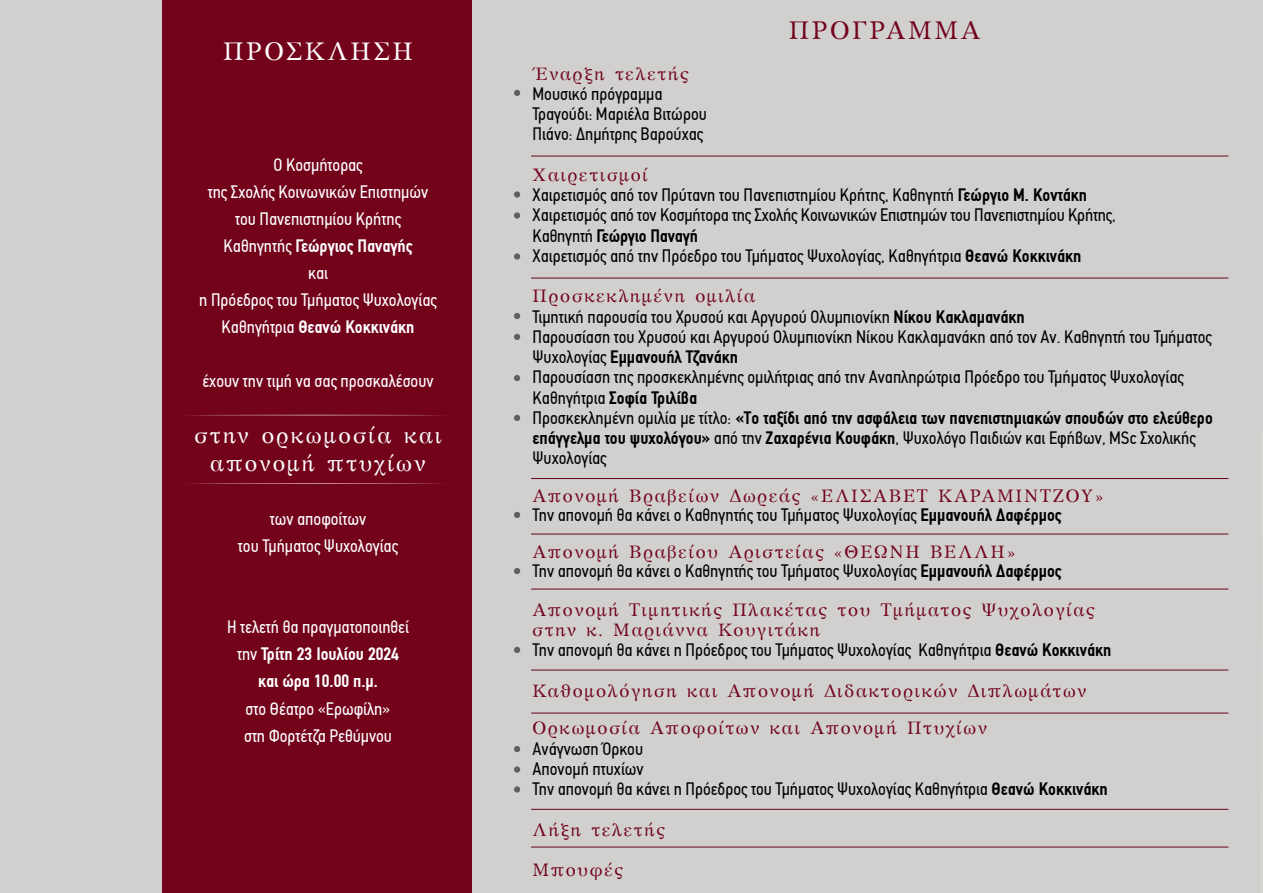
<style>
.page{position:relative;width:1263px;height:893px;background:#d1d0cf}
.page>*{position:absolute;margin:0;border:0;box-sizing:border-box;transform-origin:0 0}
.t1{font:25.5px "GFS Artemisia";letter-spacing:.1em;color:#fff}
.t2{font:25.5px "GFS Artemisia";letter-spacing:.1em;color:#72031b}
.t3{font:22.5px/28.5px "GFS Artemisia";letter-spacing:.1em;color:#fff;text-align:center}
.t4{font:18px/20.2px "PF Din Text Condensed";color:#000}
.t5{font:18px/20.2px "GFS Artemisia";letter-spacing:.1em;color:#72031b}
.t6{font:18px/27px "PF Din Text Condensed";color:#fff;text-align:center}
.t7{font:700 18px/27px "PF Din Text Condensed";color:#fff;text-align:center}
.s1{font-weight:700}
.s2{font-weight:400}
</style>
<div class="page">
<div style="left:162px;top:0;width:309px;height:893px;background:#72031b"></div>
<svg style="left:188px;top:483px;width:254px;height:1px"></svg>
<svg style="left:188px;top:415px;width:255px;height:1px"></svg>
<hr style="left:531px;top:278px;width:697px;height:1px;background:#660420">
<hr style="left:531px;top:156px;width:697px;height:1px;background:#660420">
<hr style="left:531px;top:478px;width:697px;height:1px;background:#660420">
<hr style="left:531px;top:534px;width:697px;height:1px;background:#660420">
<hr style="left:531px;top:589px;width:697px;height:1px;background:#660420">
<hr style="left:531px;top:670px;width:697px;height:1px;background:#660420">
<hr style="left:531px;top:713px;width:697px;height:1px;background:#660420">
<hr style="left:531px;top:847px;width:697px;height:1px;background:#660420">
<hr style="left:531px;top:809px;width:697px;height:1px;background:#660420">
<svg style="left:514px;top:90px;width:6px;height:6px"></svg>
<svg style="left:514px;top:334px;width:6px;height:6px"></svg>
<svg style="left:514px;top:375px;width:6px;height:6px"></svg>
<svg style="left:514px;top:415px;width:6px;height:6px"></svg>
<div style="left:514px;top:191px;width:6px;height:7px;background:#605f5f;border-radius:50%"></div>
<div style="left:514px;top:212px;width:6px;height:7px;background:#605f5f;border-radius:50%"></div>
<div style="left:514px;top:253px;width:6px;height:7px;background:#605f5f;border-radius:50%"></div>
<svg style="left:514px;top:313px;width:6px;height:6px"></svg>
<svg style="left:514px;top:568px;width:6px;height:6px"></svg>
<svg style="left:514px;top:512px;width:6px;height:6px"></svg>
<svg style="left:514px;top:647px;width:6px;height:6px"></svg>
<svg style="left:514px;top:746px;width:6px;height:6px"></svg>
<div style="left:514px;top:766px;width:6px;height:7px;background:#605f5f;border-radius:50%"></div>
<svg style="left:514px;top:786px;width:6px;height:6px"></svg>
<h1 class="t1" style="left:223px;top:32px;width:191px">ΠΡΟΣΚΛΗΣΗ</h1>
<p class="t6" style="left:199px;top:152px;width:239px">Ο Κοσµήτορας<br>της Σχολής Κοινωνικών Επιστηµών του Πανεπιστηµίου Κρήτης<br>Καθηγητής <span class="s1">Γεώργιος Παναγής<br></span>και<br>η Πρόεδρος του Τµήµατος Ψυχολογίας<br>Καθηγήτρια <span class="s1">Θεανώ Κοκκινάκη</span></p>
<p class="t6" style="left:202px;top:368px;width:233px">έχουν την τιµή να σας προσκαλέσουν</p>
<p class="t3" style="left:194px;top:420px;width:249px">στην ορκωμοσία και απονομή πτυχίων</p>
<p class="t6" style="left:238px;top:506px;width:162px">των αποφοίτων<br>του Τµήµατος Ψυχολογίας</p>
<p class="t7" style="left:227px;top:614px;width:183px"><span class="s2">Η τελετή θα πραγµατοποιηθεί την</span> Τρίτη 23 Ιουλίου 2024 και ώρα 10.00 π.µ.</p>
<p class="t6" style="left:244px;top:695px;width:150px;text-align:left">στο Θέατρο «Ερωφίλη» στη Φορτέτζα Ρεθύµνου</p>
<h1 class="t2" style="left:789px;top:11px;width:193px">ΠΡΟΓΡΑΜΜΑ</h1>
<p class="t5" style="left:532px;top:63px;width:158px">Έναρξη τελετής</p>
<p class="t4" style="left:532px;top:84px;width:176px">Μουσικό πρόγραµµα<br>Τραγούδι: Μαριέλα Βιτώρου<br>Πιάνο: Δηµήτρης Βαρούχας</p>
<p class="t5" style="left:532px;top:164px;width:117px">Χαιρετισμοί</p>
<p class="t4" style="left:532px;top:185px;width:585px">Χαιρετισµός από τον Πρύτανη του Πανεπιστηµίου Κρήτης, Καθηγητή <span class="s1">Γεώργιο Μ. Κοντάκη </span>Χαιρετισµός από τον Κοσµήτορα της Σχολής Κοινωνικών Επιστηµών του Πανεπιστηµίου Κρήτης, Καθηγητή <span class="s1">Γεώργιο Παναγή<br></span>Χαιρετισµός από την Πρόεδρο του Τµήµατος Ψυχολογίας, Καθηγήτρια <span class="s1">Θεανώ Κοκκινάκη</span></p>
<p class="t5" style="left:532px;top:285px;width:224px">Προσκεκλημένη ομιλία</p>
<p class="t4" style="left:532px;top:306px;width:682px">Τιµητική παρουσία του Χρυσού και Αργυρού Ολυµπιονίκη <span class="s1">Νίκου Κακλαµανάκη<br></span>Παρουσίαση του Χρυσού και Αργυρού Ολυµπιονίκη Νίκου Κακλαµανάκη από τον Αν. Καθηγητή του Τµήµατος Ψυχολογίας <span class="s1">Εµµανουήλ Τζανάκη<br></span>Παρουσίαση της προσκεκληµένης οµιλήτριας από την Αναπληρώτρια Πρόεδρο του Τµήµατος Ψυχολογίας Καθηγήτρια <span class="s1">Σοφία Τριλίβα<br></span>Προσκεκληµένη οµιλία µε τίτλο: <span class="s1">«Tο ταξίδι από την ασφάλεια των πανεπιστηµιακών σπουδών στο ελεύθερο επάγγελµα του ψυχολόγου»</span> από την <span class="s1">Ζαχαρένια Κουφάκη</span>, Ψυχολόγο Παιδιών και Εφήβων, MSc Σχολικής Ψυχολογίας</p>
<p class="t5" style="left:532px;top:485px;width:572px">Απονομή Βραβείων Δωρεάς «ΕΛΙΣΑΒΕΤ ΚΑΡΑΜΙΝΤΖΟΥ»</p>
<p class="t4" style="left:532px;top:504px;width:530px">Την απονοµή θα κάνει ο Καθηγητής του Τµήµατος Ψυχολογίας <span class="s1">Εµµανουήλ Δαφέρµος</span></p>
<p class="t5" style="left:532px;top:541px;width:484px">Απονομή Βραβείου Αριστείας «ΘΕΩΝΗ ΒΕΛΛΗ»</p>
<p class="t4" style="left:532px;top:561px;width:530px">Την απονοµή θα κάνει ο Καθηγητής του Τµήµατος Ψυχολογίας <span class="s1">Εµµανουήλ Δαφέρµος</span></p>
<p class="t5" style="left:532px;top:599px;width:564px">Απονομή Τιμητικής Πλακέτας του Τμήματος Ψυχολογίας στην κ. Μαριάννα Κουγιτάκη</p>
<p class="t4" style="left:532px;top:640px;width:580px">Την απονοµή θα κάνει η Πρόεδρος του Τµήµατος Ψυχολογίας Καθηγήτρια <span class="s1">Θεανώ Κοκκινάκη</span></p>
<p class="t5" style="left:532px;top:671px;width:556px;line-height:37.5px">Καθομολόγηση και Απονομή Διδακτορικών Διπλωμάτων<br>Ορκωμοσία Αποφοίτων και Απονομή Πτυχίων</p>
<p class="t4" style="left:532px;top:738px;width:577px">Ανάγνωση Όρκου<br>Απονοµή πτυχίων<br>Την απονοµή θα κάνει η Πρόεδρος του Τµήµατος Ψυχολογίας Καθηγήτρια <span class="s1">Θεανώ Κοκκινάκη</span></p>
<p class="t5" style="left:532px;top:819px;width:134px">Λήξη τελετής</p>
<p class="t5" style="left:532px;top:859px;width:92px">Μπουφές</p>
</div>
